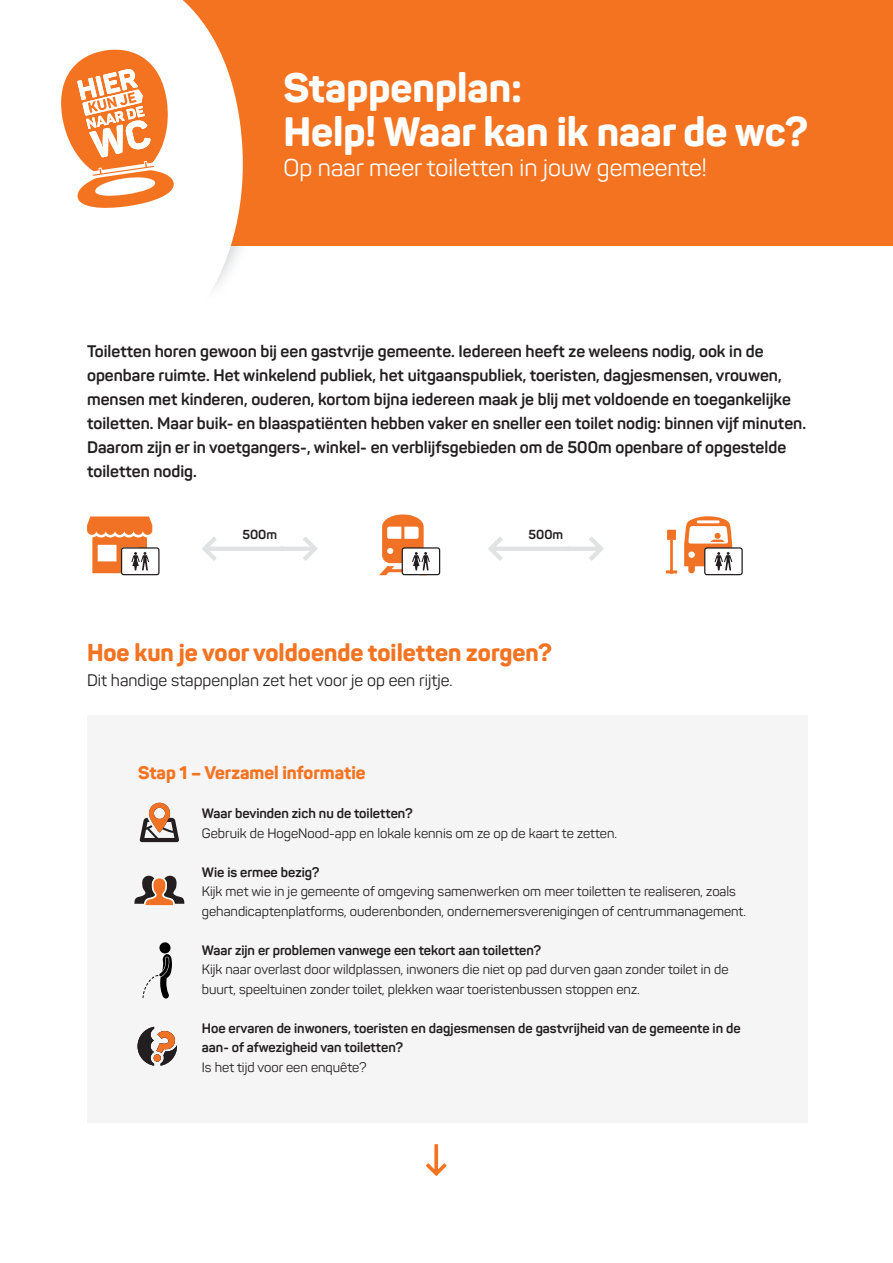
<style>
.page{position:relative;width:893px;height:1263px;background:#fff}
.page>*{position:absolute;margin:0;border:0;box-sizing:border-box;transform-origin:0 0}
.t1{font:800 40.5px "Panton";color:#fff}
.Broodtekst{font:800 24px "Panton";color:#f47321}
.t2{font:24px "Panton";color:#fff}
.Subkoppen{font:800 18px "Panton";color:#f47321}
.Broodtekst-2{font:700 16.5px/24px "Panton";color:#231f20}
.Broodtekst-3{font:16.5px "Panton";color:#231f20}
.Broodtekst-4{font:13.5px/19.5px "Panton";color:#231f20}
.Broodtekst-5{font:700 13.5px/19.5px "Panton";color:#231f20}
.Broodtekst-6{font:700 12.9px "Panton";color:#231f20}
</style>
<div class="page">
<div style="left:87px;top:715px;width:720px;height:408px;background:#f5f5f6"></div>
<div style="left:0;top:0;width:893px;height:245px;background:#f47321"></div>
<svg style="left:0;top:0;width:251px;height:290px;fill:#fff"></svg>
<svg style="left:56px;top:46px;width:119px;height:164px"></svg>
<svg style="left:137px;top:1027px;width:40px;height:39px"></svg>
<div style="left:154px;top:1054px;width:7px;height:7px;background:#f17224;border-radius:50%"></div>
<svg style="left:134px;top:876px;width:51px;height:30px"></svg>
<svg style="left:142px;top:942px;width:30px;height:56px"></svg>
<svg style="left:140px;top:803px;width:39px;height:39px"></svg>
<svg style="left:426px;top:1144px;width:20px;height:32px"></svg>
<svg style="left:202px;top:537px;width:116px;height:24px"></svg>
<svg style="left:488px;top:537px;width:116px;height:24px"></svg>
<div style="left:704px;top:547px;width:39px;height:28px;border:1px solid #231f20;border-radius:2px"></div>
<svg style="left:666px;top:516px;width:66px;height:57px"></svg>
<div style="left:402px;top:547px;width:38px;height:28px;border:1px solid #231f20;border-radius:2px"></div>
<svg style="left:379px;top:514px;width:51px;height:61px"></svg>
<div style="left:121px;top:547px;width:39px;height:28px;border:1px solid #231f20;border-radius:2px"></div>
<svg style="left:87px;top:516px;width:65px;height:57px"></svg>
<p class="t1" style="left:283px;top:62px;width:240px">Stappenplan:</p>
<p class="t1" style="left:283px;top:106px;width:526px">Help! Waar kan ik naar de wc?</p>
<p class="t2" style="left:283px;top:152px;width:425px">Op naar meer toiletten in jouw gemeente!</p>
<p class="Broodtekst-2" style="left:87px;top:339px;width:720px">Toiletten horen gewoon bij een gastvrije gemeente. Iedereen heeft ze weleens nodig, ook in de openbare ruimte. Het winkelend publiek, het uitgaanspubliek, toeristen, dagjesmensen, vrouwen, mensen met kinderen, ouderen, kortom bijna iedereen maak je blij met voldoende en toegankelijke toiletten. Maar buik- en blaaspatiënten hebben vaker en sneller een toilet nodig: binnen vijf minuten.<br>Daarom zijn er in voetgangers-, winkel- en verblijfsgebieden om de 500m openbare of opgestelde toiletten nodig.</p>
<p class="Broodtekst-6" style="left:242px;top:527px;width:36px">500m</p>
<p class="Broodtekst-6" style="left:529px;top:527px;width:36px">500m</p>
<p class="Broodtekst" style="left:87px;top:637px;width:467px">Hoe kun je voor voldoende toiletten zorgen?</p>
<p class="Broodtekst-3" style="left:87px;top:670px;width:367px">Dit handige stappenplan zet het voor je op een rijtje.</p>
<p class="Subkoppen" style="left:138px;top:761px;width:229px">Stap 1 – Verzamel informatie</p>
<p class="Broodtekst-5" style="left:202px;top:804px;width:212px">Waar bevinden zich nu de toiletten?</p>
<p class="Broodtekst-4" style="left:202px;top:823px;width:417px">Gebruik de HogeNood-app en lokale kennis om ze op de kaart te zetten.</p>
<p class="Broodtekst-5" style="left:202px;top:862px;width:119px">Wie is ermee bezig?</p>
<p class="Broodtekst-4" style="left:202px;top:882px;width:546px">Kijk met wie in je gemeente of omgeving samenwerken om meer toiletten te realiseren, zoals gehandicaptenplatforms, ouderenbonden, ondernemersverenigingen of centrummanagement.</p>
<p class="Broodtekst-5" style="left:202px;top:940px;width:341px">Waar zijn er problemen vanwege een tekort aan toiletten?</p>
<p class="Broodtekst-4" style="left:202px;top:960px;width:528px">Kijk naar overlast door wildplassen, inwoners die niet op pad durven gaan zonder toilet in de buurt, speeltuinen zonder toilet, plekken waar toeristenbussen stoppen enz.</p>
<p class="Broodtekst-5" style="left:202px;top:1018px;width:540px">Hoe ervaren de inwoners, toeristen en dagjesmensen de gastvrijheid van de gemeente in de aan- of afwezigheid van toiletten?</p>
<p class="Broodtekst-4" style="left:202px;top:1057px;width:166px">Is het tijd voor een enquête?</p>
</div>
